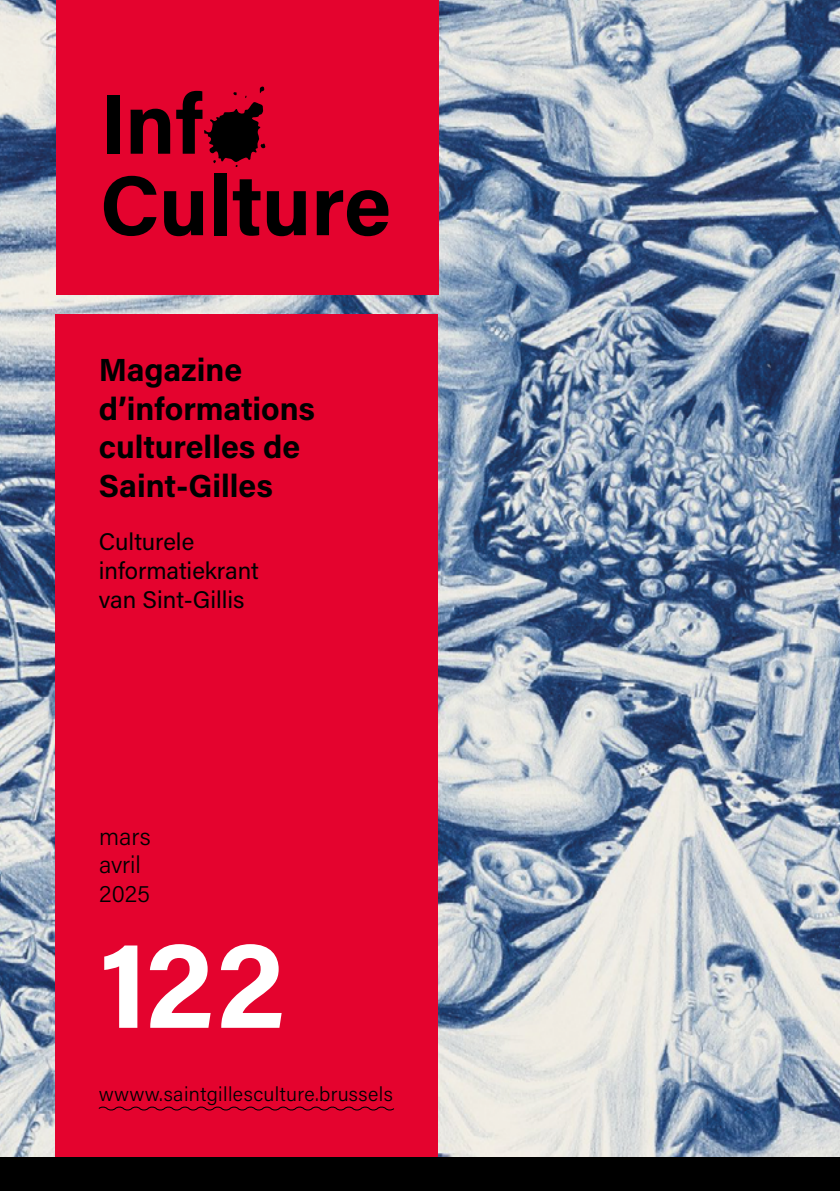
<style>
.page{position:relative;width:840px;height:1191px;background:#fff}
.page>*{position:absolute;margin:0;border:0;box-sizing:border-box;transform-origin:0 0}
.t1{font:700 124.8px "Acumin Pro";color:#fff}
.t2{font:700 85px/81.4px "Acumin Pro";letter-spacing:-.005em;color:#000}
.t3{font:700 32px/38.4px "Acumin Pro";color:#000}
.t4{font:24px/28.8px "Acumin Pro";color:#000}
.t5{font:300 24px/28.8px "Acumin Pro";letter-spacing:-.005em;color:#000}
.t6{font:300 20px "Acumin Pro";letter-spacing:.02em;color:#000}
</style>
<div class="page">
<img style="left:0;top:0;width:839px;height:1157px">
<div style="left:56px;top:0;width:382px;height:294px;background:#e4032e"></div>
<div style="left:55px;top:314px;width:382px;height:877px;background:#e4032e"></div>
<svg style="left:204px;top:86px;width:62px;height:81px"></svg>
<div style="left:0;top:1157px;width:839px;height:34px;background:#000"></div>
<svg style="left:98px;top:1106px;width:296px;height:5px"></svg>
<h2 class="t2" style="left:100px;top:80px;width:293px">Inf<br>Culture</h2>
<p class="t3" style="left:99px;top:350px;width:217px">Magazine d’informations culturelles de<br>Saint-Gilles</p>
<p class="t4" style="left:99px;top:526px;width:161px">Culturele informatiekrant van Sint-Gillis</p>
<p class="t5" style="left:99px;top:821px;width:53px">mars avril<br>2025</p>
<h1 class="t1" style="left:99px;top:896px;width:188px">122</h1>
<p class="t6" style="left:99px;top:1080px;width:295px">wwww.saintgillesculture.brussels</p>
</div>
